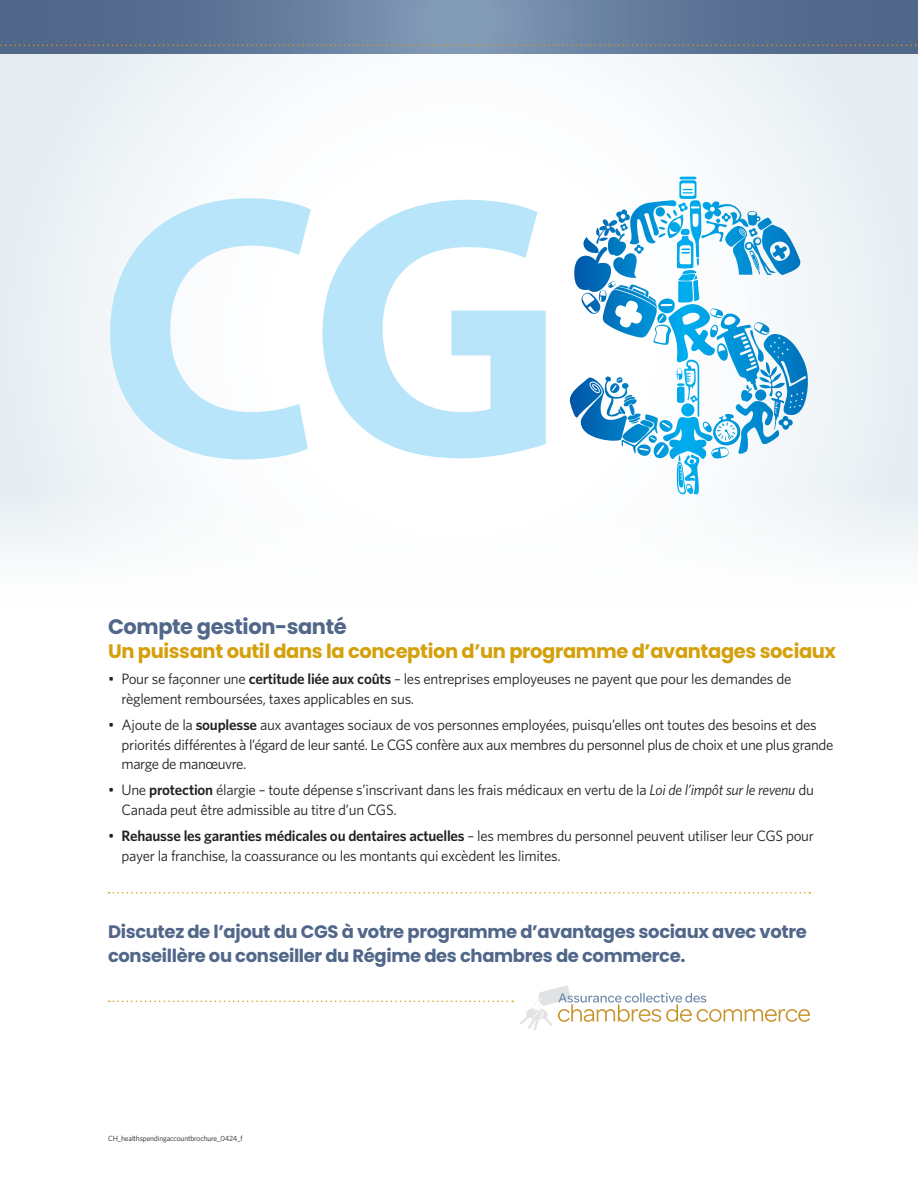
<style>
.page{position:relative;width:918px;height:1188px;background:#fff}
.page>*{position:absolute;margin:0;border:0;box-sizing:border-box;transform-origin:0 0}
.Large_Blue_Subhead{font:700 21px "Poppins";letter-spacing:-.02em;color:#51678a}
.Large_Blue_Subhead-2{font:700 19.5px "Poppins";letter-spacing:-.02em;color:#d4a00c}
.Large_Blue_Subhead-3{font:700 18px/24px "Poppins";letter-spacing:-.02em;color:#51678a}
.t1{font:15px/19.5px "Whitney";letter-spacing:-.02em;color:#231f20}
.Body_Copy{font:7.5px "Whitney";letter-spacing:-.02em;color:#231f20}
.s1{font-weight:600}
.s2{font-style:italic}
</style>
<div class="page">
<svg style="left:0;top:54px;width:918px;height:499px"></svg>
<svg style="left:614px;top:177px;width:135px;height:81px"></svg>
<svg style="left:110px;top:198px;width:201px;height:261px"></svg>
<svg style="left:322px;top:200px;width:224px;height:258px;fill:#b9e5fa"></svg>
<svg style="left:0;top:0;width:918px;height:54px;background:#63799a"></svg>
<svg style="left:0;top:45px;width:918px;height:1px"></svg>
<svg style="left:109px;top:1001px;width:404px;height:1px"></svg>
<svg style="left:109px;top:892px;width:701px;height:2px"></svg>
<svg style="left:520px;top:986px;width:290px;height:44px"></svg>
<p class="Large_Blue_Subhead" style="left:108px;top:615px;width:240px">Compte gestion-santé</p>
<p class="Large_Blue_Subhead-2" style="left:108px;top:640px;width:730px">Un puissant outil dans la conception d’un programme d’avantages sociaux</p>
<p class="t1" style="left:122px;top:669px;width:671px;text-indent:-14px">• Pour se façonner une <span class="s1">certitude liée aux coûts</span> – les entreprises employeuses ne payent que pour les demandes de règlement remboursées, taxes applicables en sus.</p>
<p class="t1" style="left:122px;top:715px;width:713px;text-indent:-14px">• Ajoute de la <span class="s1">souplesse</span> aux avantages sociaux de vos personnes employées, puisqu’elles ont toutes des besoins et des priorités différentes à l’égard de leur santé. Le CGS confère aux aux membres du personnel plus de choix et une plus grande marge de manœuvre.</p>
<p class="t1" style="left:122px;top:780px;width:694px;text-indent:-14px">• Une <span class="s1">protection</span> élargie – toute dépense s’inscrivant dans les frais médicaux en vertu de la <span class="s2">Loi de l’impôt sur le revenu</span> du<br>Canada peut être admissible au titre d’un CGS.</p>
<p class="t1" style="left:122px;top:826px;width:694px;text-indent:-14px">• <span class="s1">Rehausse les garanties médicales ou dentaires actuelles</span> – les membres du personnel peuvent utiliser leur CGS pour payer la franchise, la coassurance ou les montants qui excèdent les limites.</p>
<p class="Large_Blue_Subhead-3" style="left:108px;top:920px;width:701px">Discutez de l’ajout du CGS à votre programme d’avantages sociaux avec votre conseillère ou conseiller du Régime des chambres de commerce.</p>
<p class="Body_Copy" style="left:108px;top:1133px;width:136px">CH_healthspendingaccountbrochure_0424_f</p>
</div>
